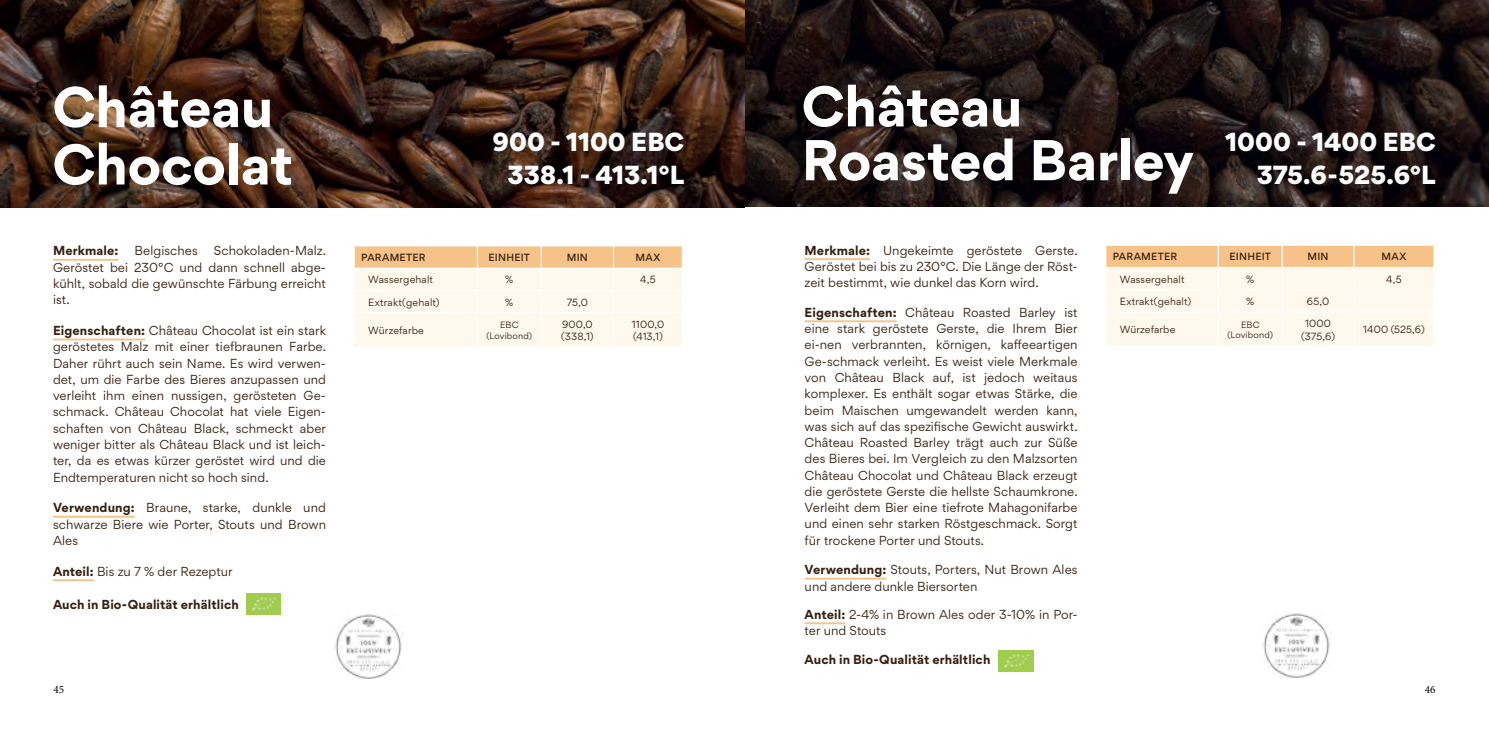
<style>
.page{position:relative;width:1489px;height:745px;background:#fff}
.page>*{position:absolute;margin:0;border:0;box-sizing:border-box;transform-origin:0 0}
.t1{font:700 55px/53.8px "Gordita";letter-spacing:-.01em;color:#fff}
.t2{font:900 25px/32.5px "Gordita";color:#fff;text-align:right}
.t3{font:12.5px/16.2px "Gordita";letter-spacing:.005em;color:#372011;text-align:justify}
.t4{font:700 12.5px "Gordita";letter-spacing:.01em;color:#372011}
.t5{font:11.25px "Minion Pro";color:#000}
.t6{font:10px/12px "Gordita";letter-spacing:.015em;color:#372011}
.t7{font:500 10px "Gordita";letter-spacing:.02em;color:#372011}
.t8{font:8.75px/10.5px "Gordita";letter-spacing:.02em;color:#372011;text-align:center}
.s1{font-weight:700}
</style>
<div class="page">
<img style="left:0;top:0;width:1488px;height:207px">
<hr style="left:804px;top:258px;width:66px;height:2px;background:#f6c287">
<hr style="left:804px;top:320px;width:92px;height:2px;background:#f6c287">
<hr style="left:804px;top:577px;width:82px;height:2px;background:#f6c287">
<hr style="left:804px;top:622px;width:41px;height:2px;background:#f6c287">
<img style="left:998px;top:650px;width:35px;height:21px">
<img style="left:1263px;top:613px;width:67px;height:64px">
<svg style="left:1106px;top:245px;width:328px;height:101px;background:#fdedda"></svg>
<hr style="left:1104px;top:311px;width:114px;height:1px;background:#fff">
<hr style="left:1218px;top:311px;width:63px;height:1px;background:#fff">
<hr style="left:1281px;top:311px;width:72px;height:1px;background:#fff">
<hr style="left:1281px;top:312px;width:1px;height:34px;background:#fff">
<hr style="left:1353px;top:311px;width:81px;height:1px;background:#fff">
<hr style="left:1353px;top:312px;width:1px;height:34px;background:#fff">
<hr style="left:53px;top:259px;width:65px;height:1px;background:#f6c287">
<hr style="left:53px;top:338px;width:92px;height:2px;background:#f6c287">
<hr style="left:53px;top:515px;width:82px;height:2px;background:#f6c287">
<hr style="left:53px;top:579px;width:41px;height:1px;background:#f6c287">
<img style="left:246px;top:593px;width:35px;height:21px">
<img style="left:335px;top:614px;width:68px;height:63px">
<svg style="left:354px;top:246px;width:328px;height:101px;background:#fdedd8"></svg>
<hr style="left:353px;top:312px;width:124px;height:1px;background:#fff">
<hr style="left:353px;top:346px;width:124px;height:1px;background:#fff">
<hr style="left:477px;top:312px;width:64px;height:1px;background:#fff">
<hr style="left:477px;top:346px;width:64px;height:1px;background:#fff">
<hr style="left:541px;top:312px;width:72px;height:1px;background:#fff">
<hr style="left:540px;top:313px;width:2px;height:33px;background:#fff">
<hr style="left:613px;top:312px;width:70px;height:1px;background:#fff">
<hr style="left:613px;top:313px;width:1px;height:33px;background:#fff">
<hr style="left:613px;top:346px;width:70px;height:1px;background:#fff">
<h1 class="t1" style="left:52px;top:78px;width:242px;line-height:57.2px">Château<br>Chocolat</h1>
<p class="t3" style="left:53px;top:242px;width:274px;text-indent:161px">Schokoladen-Malz.<br>Geröstet bei 230°C und dann schnell abge&shy;kühlt, sobald die gewünschte Färbung erreicht ist.</p>
<p class="t3" style="left:53px;top:322px;width:274px"><span class="s1">Eigenschaften:</span> Château Chocolat ist ein stark geröstetes Malz mit einer tiefbraunen Farbe.<br>Daher rührt auch sein Name. Es wird verwen&shy;det, um die Farbe des Bieres anzupassen und verleiht ihm einen nussigen, gerösteten Ge&shy;schmack. Château Chocolat hat viele Eigen&shy;schaften von Château Black, schmeckt aber weniger bitter als Château Black und ist leich&shy;ter, da es etwas kürzer geröstet wird und die Endtemperaturen nicht so hoch sind.</p>
<p class="t3" style="left:53px;top:499px;width:274px"><span class="s1">Verwendung:</span> Braune, starke, dunkle und schwarze Biere wie Porter, Stouts und Brown Ales</p>
<p class="t3" style="left:53px;top:562px;width:181px"><span class="s1">Anteil:</span> Bis zu 7 % der Rezeptur</p>
<p class="t4" style="left:53px;top:595px;width:187px">Auch in Bio-Qualität erhältlich</p>
<p class="t4" style="left:53px;top:241px;width:67px">Merkmale:</p>
<p class="t3" style="left:134px;top:242px;width:65px">Belgisches</p>
<h2 class="t2" style="left:492px;top:125px;width:193px">900 - 1100 EBC<br>338.1 - 413.1°L</h2>
<p class="t7" style="left:361px;top:250px;width:66px">PARAMETER</p>
<p class="t7" style="left:488px;top:250px;width:43px">EINHEIT</p>
<p class="t7" style="left:567px;top:250px;width:23px">MIN</p>
<p class="t7" style="left:635px;top:250px;width:26px">MAX</p>
<p class="t6" style="left:368px;top:273px;width:66px">Wassergehalt</p>
<p class="t6" style="left:505px;top:273px;width:10px">%</p>
<p class="t6" style="left:640px;top:273px;width:17px">4,5</p>
<p class="t6" style="left:368px;top:296px;width:73px">Extrakt(gehalt)</p>
<p class="t6" style="left:505px;top:296px;width:10px">%</p>
<p class="t6" style="left:566px;top:296px;width:23px">75,0</p>
<p class="t6" style="left:368px;top:324px;width:57px">Würzefarbe</p>
<p class="t8" style="left:486px;top:319px;width:47px">EBC (Lovibond)</p>
<p class="t6" style="left:561px;top:318px;width:34px">900,0 (338,1)</p>
<p class="t6" style="left:631px;top:318px;width:34px">1100,0 (413,1)</p>
<h1 class="t1" style="left:801px;top:79px;width:394px">Château<br>Roasted Barley</h1>
<h2 class="t2" style="left:1224px;top:125px;width:212px">1000 - 1400 EBC<br>375.6-525.6°L</h2>
<p class="t3" style="left:804px;top:242px;width:274px"><span class="s1">Merkmale:</span> Ungekeimte geröstete Gerste.<br>Geröstet bei bis zu 230°C. Die Länge der Röst&shy;zeit bestimmt, wie dunkel das Korn wird.</p>
<p class="t3" style="left:804px;top:304px;width:274px"><span class="s1">Eigenschaften:</span> Château Roasted Barley ist eine stark geröstete Gerste, die Ihrem Bier ei-nen verbrannten, körnigen, kaffeeartigen Ge-schmack verleiht. Es weist viele Merkmale von Château Black auf, ist jedoch weitaus komplexer. Es enthält sogar etwas Stärke, die beim Maischen umgewandelt werden kann, was sich auf das spezifische Gewicht auswirkt.<br>Château Roasted Barley trägt auch zur Süße des Bieres bei. Im Vergleich zu den Malzsorten Château Chocolat und Château Black erzeugt die geröstete Gerste die hellste Schaumkrone.<br>Verleiht dem Bier eine tiefrote Mahagonifarbe und einen sehr starken Röstgeschmack. Sorgt für trockene Porter und Stouts.</p>
<p class="t3" style="left:804px;top:561px;width:274px"><span class="s1">Verwendung:</span> Stouts, Porters, Nut Brown Ales und andere dunkle Biersorten</p>
<p class="t3" style="left:804px;top:605px;width:274px"><span class="s1">Anteil:</span> 2-4% in Brown Ales oder 3-10% in Por&shy;ter und Stouts</p>
<p class="t4" style="left:804px;top:649px;width:187px">Auch in Bio-Qualität erhältlich</p>
<p class="t7" style="left:1112px;top:250px;width:66px">PARAMETER</p>
<p class="t7" style="left:1229px;top:250px;width:43px">EINHEIT</p>
<p class="t7" style="left:1307px;top:250px;width:23px">MIN</p>
<p class="t7" style="left:1381px;top:250px;width:26px">MAX</p>
<p class="t6" style="left:1119px;top:273px;width:66px">Wassergehalt</p>
<p class="t6" style="left:1246px;top:273px;width:10px">%</p>
<p class="t6" style="left:1386px;top:273px;width:17px">4,5</p>
<p class="t6" style="left:1119px;top:295px;width:73px">Extrakt(gehalt)</p>
<p class="t6" style="left:1246px;top:295px;width:10px">%</p>
<p class="t6" style="left:1306px;top:295px;width:24px">65,0</p>
<p class="t6" style="left:1119px;top:323px;width:57px">Würzefarbe</p>
<p class="t8" style="left:1227px;top:319px;width:47px">EBC (Lovibond)</p>
<p class="t6" style="left:1300px;top:317px;width:36px;text-align:center">1000 (375,6)</p>
<p class="t6" style="left:1362px;top:323px;width:63px">1400 (525,6)</p>
<p class="t5" style="left:54px;top:681px;width:12px">45</p>
<p class="t5" style="left:1424px;top:681px;width:12px">46</p>
</div>
